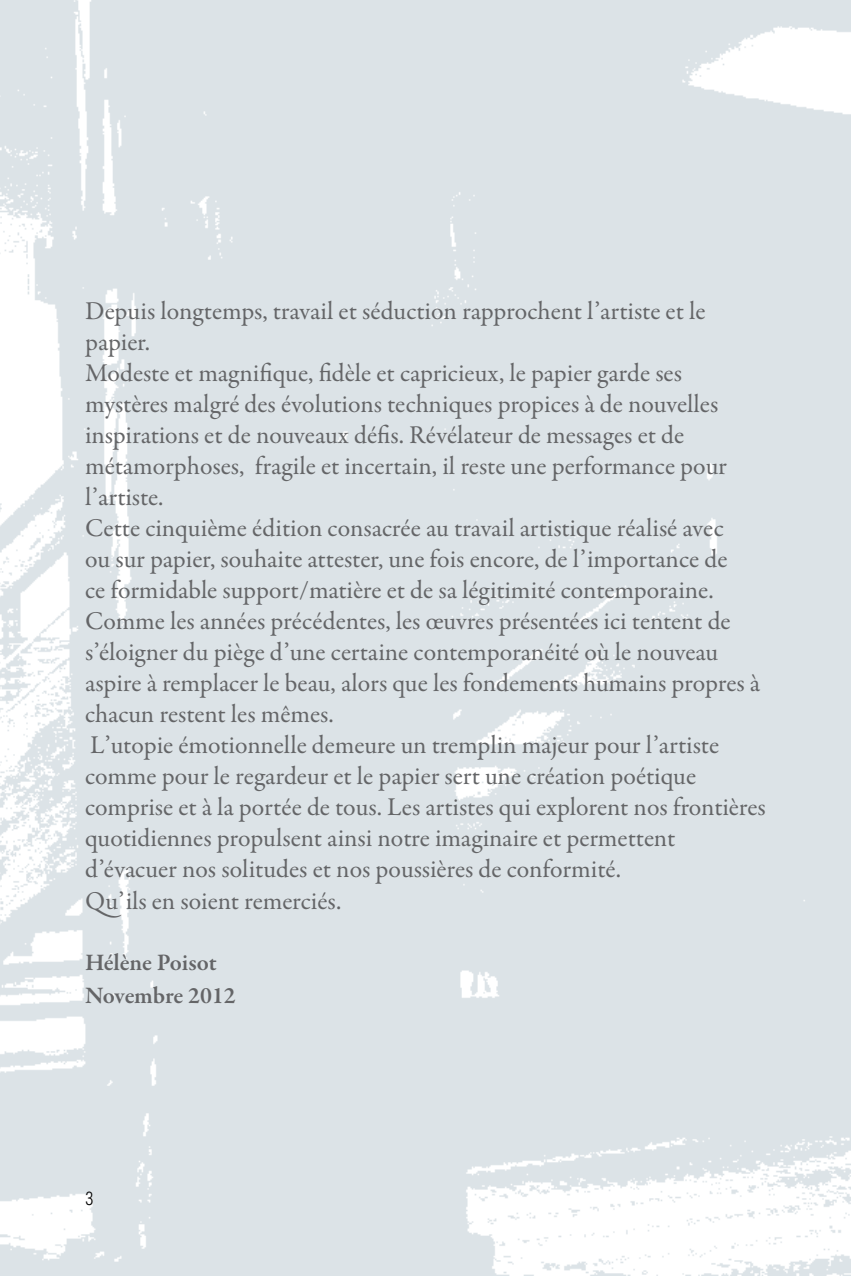
<style>
.page{position:relative;width:851px;height:1276px;background:#fff}
.page>*{position:absolute;margin:0;border:0;box-sizing:border-box;transform-origin:0 0}
.t1{font:25.8px/30.9px "Garamond Premr Pro";color:#646567}
.t2{font:600 24px/32.4px "Garamond Premr Pro";letter-spacing:-.005em;color:#646567}
.t3{font:300 condensed 18px "Swiss 721 BT";color:#000}
</style>
<div class="page">
<img style="left:0;top:0;width:850px;height:1276px">
<p class="t1" style="left:85px;top:296px;width:682px">Depuis longtemps, travail et séduction rapprochent l’artiste et le papier.<br>Modeste et magnifique, fidèle et capricieux, le papier garde ses mystères malgré des évolutions techniques propices à de nouvelles inspirations et de nouveaux défis. Révélateur de messages et de métamorphoses, fragile et incertain, il reste une performance pour l’artiste.<br>Cette cinquième édition consacrée au travail artistique réalisé avec<br>ou sur papier, souhaite attester, une fois encore, de l’importance de<br>ce formidable support/matière et de sa légitimité contemporaine.<br>Comme les années précédentes, les œuvres présentées ici tentent de s’éloigner du piège d’une certaine contemporanéité où le nouveau aspire à remplacer le beau, alors que les fondements humains propres à chacun restent les mêmes.<br>L’utopie émotionnelle demeure un tremplin majeur pour l’artiste comme pour le regardeur et le papier sert une création poétique comprise et à la portée de tous. Les artistes qui explorent nos frontières quotidiennes propulsent ainsi notre imaginaire et permettent d’évacuer nos solitudes et nos poussières de conformité.<br>Qu’ils en soient remerciés.</p>
<p class="t2" style="left:85px;top:947px;width:152px">Hélène Poisot<br>Novembre 2012</p>
<p class="t3" style="left:85px;top:1187px;width:10px">3</p>
</div>
